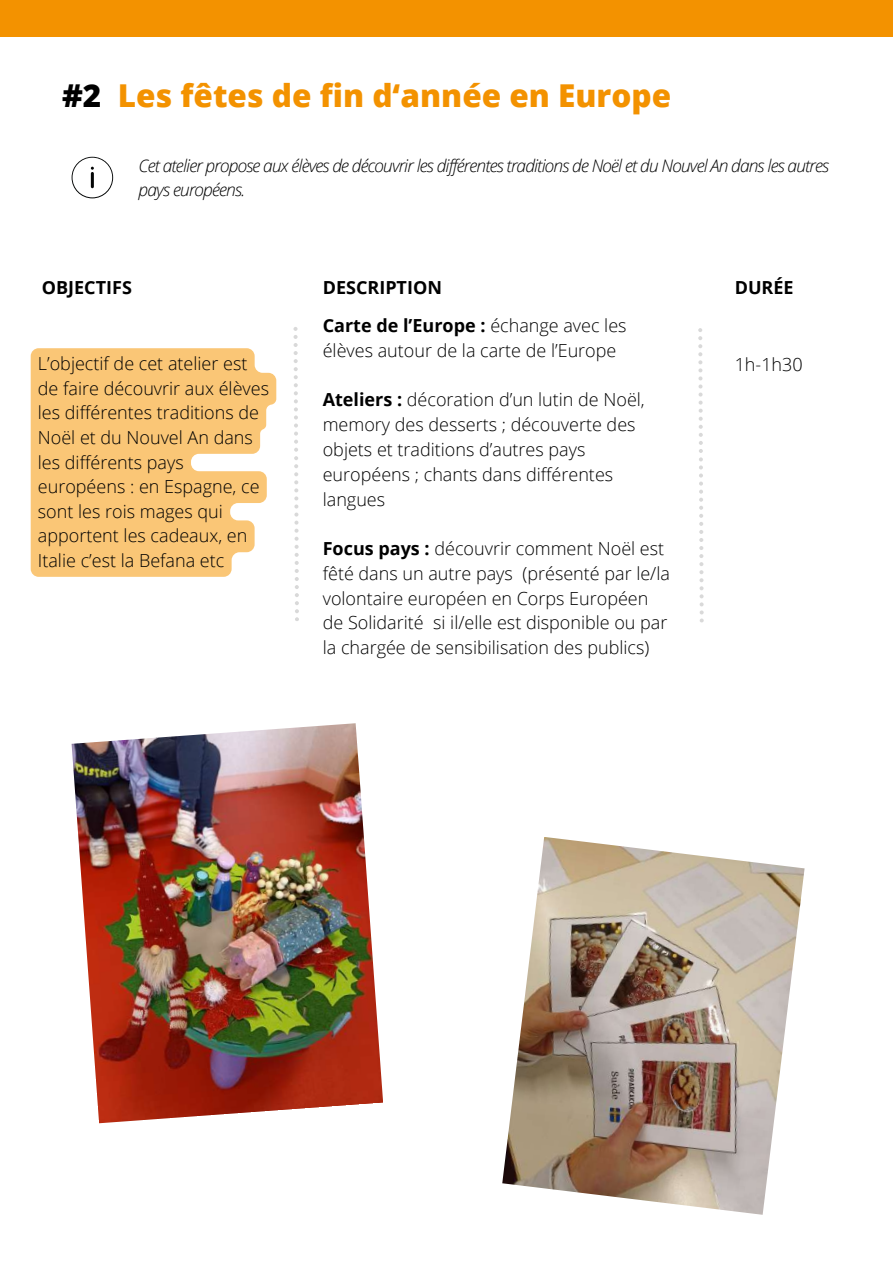
<style>
.page{position:relative;width:893px;height:1264px;background:#fff}
.page>*{position:absolute;margin:0;border:0;box-sizing:border-box;transform-origin:0 0}
.t1{font:800 31.5px "Open Sans";color:#f39200}
.t2{font:300 18px/24.8px "Open Sans";color:#000}
.t3{font:700 18px "Open Sans";color:#000}
.t4{font:italic 300 17.4px/23.7px "Open Sans";letter-spacing:-.05em;color:#000}
.s1{color:#000}
.s2{font-weight:700}
</style>
<div class="page">
<div style="left:0;top:0;width:892px;height:37px;background:#f39200"></div>
<svg style="left:698px;top:328px;width:5px;height:294px"></svg>
<svg style="left:72px;top:157px;width:41px;height:41px"></svg>
<svg style="left:293px;top:327px;width:6px;height:294px"></svg>
<img style="left:72px;top:723px;width:311px;height:400px">
<img style="left:502px;top:837px;width:302px;height:377px">
<svg style="left:31px;top:348px;width:245px;height:229px;fill:#fac676"></svg>
<h1 class="t1" style="left:62px;top:73px;width:610px"><span class="s1">#2</span> Les fêtes de fin d‘année en Europe</h1>
<p class="t4" style="left:139px;top:153px;width:692px">Cet atelier propose aux élèves de découvrir les dif érentes traditions de Noël et du Nouvel An dans les autres pays européens.</p>
<p class="t3" style="left:42px;top:275px;width:92px">OBJECTIFS</p>
<p class="t3" style="left:323px;top:275px;width:121px">DESCRIPTION</p>
<p class="t3" style="left:734px;top:275px;width:60px">DURÉE</p>
<p class="t2" style="left:323px;top:313px;width:305px"><span class="s2">Carte de l’Europe :</span> échange avec les élèves autour de la carte de l’Europe</p>
<p class="t2" style="left:323px;top:387px;width:323px"><span class="s2">Ateliers :</span> décoration d’un lutin de Noël, memory des desserts ; découverte des objets et traditions d’autres pays européens ; chants dans différentes langues</p>
<p class="t2" style="left:323px;top:535px;width:349px"><span class="s2">Focus pays :</span> découvrir comment Noël est fêté dans un autre pays (présenté par le/la volontaire européen en Corps Européen de Solidarité si il/elle est disponible ou par la chargée de sensibilisation des publics)</p>
<p class="t2" style="left:38px;top:351px;width:211px">L’objectif de cet atelier est</p>
<p class="t2" style="left:734px;top:351px;width:70px">1h-1h30</p>
<p class="t2" style="left:38px;top:375px;width:233px">de faire découvrir aux élèves les différentes traditions de<br>Noël et du Nouvel An dans les différents pays européens : en Espagne, ce sont les rois mages qui apportent les cadeaux, en<br>Italie c’est la Befana etc</p>
</div>
